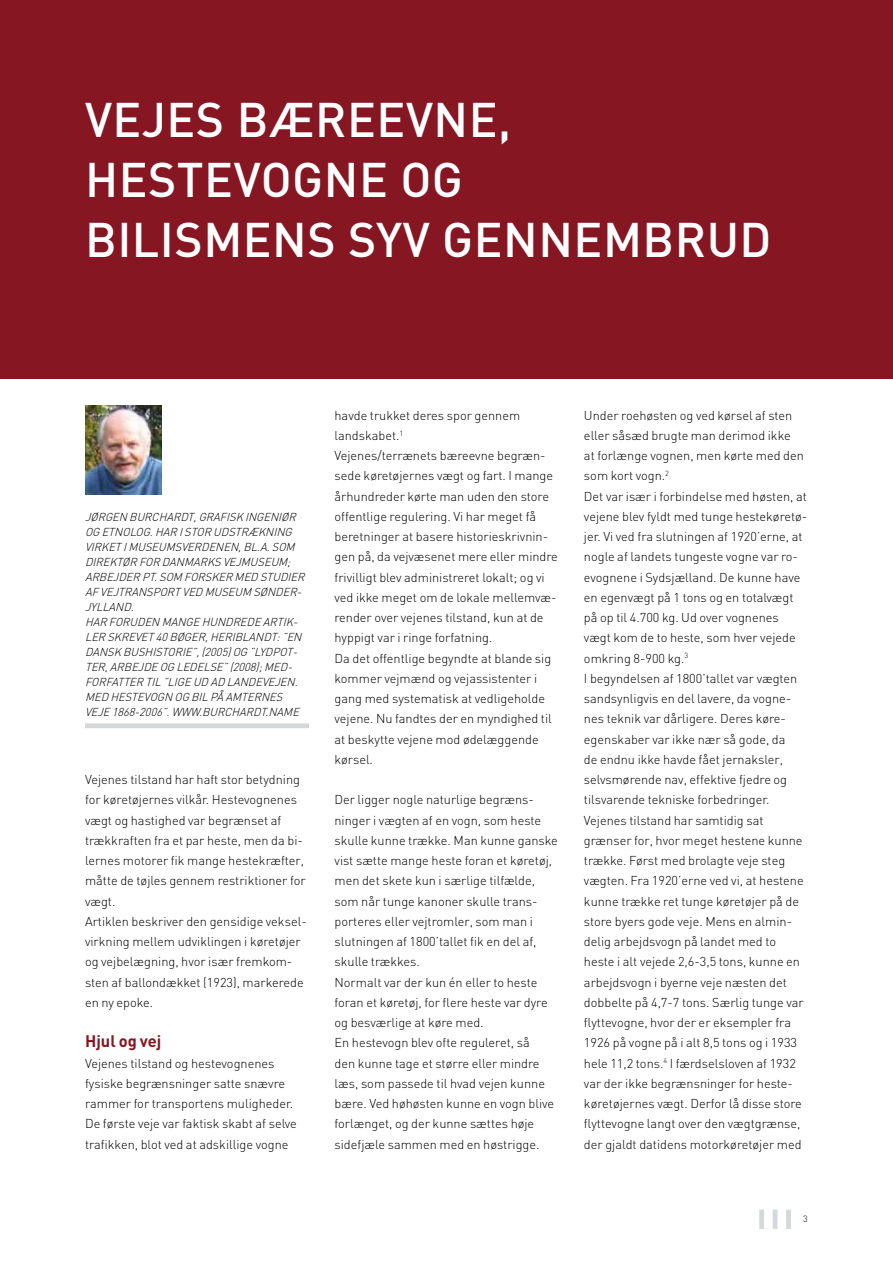
<style>
.page{position:relative;width:893px;height:1263px;background:#fff}
.page>*{position:absolute;margin:0;border:0;box-sizing:border-box;transform-origin:0 0}
.t1{font:500 48px "DIN";color:#fff}
.t2{font:700 16.5px "DIN";color:#861722}
.t3{font:300 12.75px/20.2px "DIN";color:#000}
.t4{font:italic 300 11.4px "DIN";color:#000}
.t5{font:300 9px "DIN";color:#000}
</style>
<div class="page">
<div style="left:0;top:0;width:893px;height:378px;background:#861722"></div>
<div style="left:759px;top:1209px;width:5px;height:20px;background:#d4d8db"></div>
<div style="left:786px;top:1209px;width:5px;height:20px;background:#d4d8db"></div>
<hr style="left:773px;top:1209px;width:4px;height:20px;background:#d4d8db">
<img style="left:85px;top:405px;width:77px;height:90px">
<div style="left:85px;top:723px;width:224px;height:5px;background:#d4d8db"></div>
<h1 class="t1" style="left:85px;top:89px;width:55px">VEJES</h1>
<h1 class="t1" style="left:237px;top:89px;width:33px">BÆREEVNE</h1>
<h1 class="t1" style="left:498px;top:89px;width:15px">,</h1>
<h1 class="t1" style="left:85px;top:149px;width:31px">HESTEVOGNE</h1>
<h1 class="t1" style="left:400px;top:149px;width:30px">OG</h1>
<h1 class="t1" style="left:85px;top:209px;width:29px">BILISMENS</h1>
<h1 class="t1" style="left:348px;top:209px;width:28px">SYV</h1>
<h1 class="t1" style="left:442px;top:209px;width:34px">GENNEMBRUD</h1>
<p class="t4" style="left:85px;top:510px;width:14px">JØRGEN</p>
<p class="t4" style="left:129px;top:510px;width:16px">BURCHARDT</p>
<p class="t4" style="left:194px;top:510px;width:13px">,GRAFISK</p>
<p class="t4" style="left:245px;top:510px;width:8px">INGENIØR</p>
<p class="t4" style="left:85px;top:525px;width:25px">OG ETNOLOG</p>
<p class="t4" style="left:150px;top:525px;width:43px">.HAR ISTOR</p>
<p class="t4" style="left:213px;top:525px;width:9px">UDSTRÆKNING</p>
<p class="t4" style="left:85px;top:540px;width:8px">VIRKET</p>
<p class="t4" style="left:123px;top:540px;width:14px">IMUSEUMSVERDENEN</p>
<p class="t4" style="left:238px;top:540px;width:43px">,BL.A.SOM</p>
<p class="t4" style="left:85px;top:555px;width:8px">DIREKTØR</p>
<p class="t4" style="left:139px;top:555px;width:8px">FOR</p>
<p class="t4" style="left:162px;top:555px;width:16px">DANMARKS</p>
<p class="t4" style="left:223px;top:555px;width:15px">VEJMUSEUM</p>
<p class="t4" style="left:287px;top:555px;width:8px">;</p>
<p class="t4" style="left:85px;top:570px;width:8px">ARBEJDER</p>
<p class="t4" style="left:142px;top:570px;width:26px">PT.SOM</p>
<p class="t4" style="left:184px;top:570px;width:8px">FORSKER</p>
<p class="t4" style="left:235px;top:570px;width:9px">MED</p>
<p class="t4" style="left:260px;top:570px;width:8px">STUDIER</p>
<p class="t4" style="left:85px;top:585px;width:24px">AF VEJTRANSPORT</p>
<p class="t4" style="left:182px;top:585px;width:9px">VED</p>
<p class="t4" style="left:205px;top:585px;width:18px">MUSEUM</p>
<p class="t4" style="left:253px;top:585px;width:15px">SØNDER</p>
<p class="t4" style="left:297px;top:585px;width:10px">-</p>
<p class="t4" style="left:85px;top:600px;width:8px">JYLLAND</p>
<p class="t4" style="left:131px;top:600px;width:8px">.</p>
<p class="t4" style="left:85px;top:615px;width:33px">HAR FORUDEN</p>
<p class="t4" style="left:162px;top:615px;width:9px">MANGE</p>
<p class="t4" style="left:202px;top:615px;width:9px">HUNDREDE</p>
<p class="t4" style="left:263px;top:615px;width:8px">ARTIK</p>
<p class="t4" style="left:293px;top:615px;width:10px">-</p>
<p class="t4" style="left:85px;top:630px;width:8px">LER</p>
<p class="t4" style="left:107px;top:630px;width:8px">SKREVET</p>
<p class="t4" style="left:156px;top:630px;width:22px">40BØGER</p>
<p class="t4" style="left:205px;top:630px;width:13px">,HERIBLANDT</p>
<p class="t4" style="left:277px;top:630px;width:24px">:”EN</p>
<p class="t4" style="left:85px;top:645px;width:9px">DANSK</p>
<p class="t4" style="left:123px;top:645px;width:8px">BUSHISTORIE</p>
<p class="t4" style="left:192px;top:645px;width:76px">”,(2005)OG ”LYDPOT</p>
<p class="t4" style="left:292px;top:645px;width:10px">-</p>
<p class="t4" style="left:85px;top:660px;width:33px">TER,ARBEJDE</p>
<p class="t4" style="left:160px;top:660px;width:25px">OG LEDELSE</p>
<p class="t4" style="left:223px;top:660px;width:51px">”(2008);MED</p>
<p class="t4" style="left:287px;top:660px;width:10px">-</p>
<p class="t4" style="left:85px;top:675px;width:8px">FORFATTER</p>
<p class="t4" style="left:145px;top:675px;width:90px">TIL ”LIGE UDADLANDEVEJEN</p>
<p class="t4" style="left:295px;top:675px;width:8px">.</p>
<p class="t4" style="left:85px;top:690px;width:34px">MED HESTEVOGN</p>
<p class="t4" style="left:174px;top:690px;width:60px">OGBIL PÅAMTERNES</p>
<p class="t4" style="left:85px;top:705px;width:8px">VEJE</p>
<p class="t4" style="left:112px;top:705px;width:71px">1868-2006”.WWW</p>
<p class="t4" style="left:199px;top:705px;width:12px">.BURCHARDT</p>
<p class="t4" style="left:266px;top:705px;width:12px">.NAME</p>
<p class="t3" style="left:85px;top:769px;width:223px">Vejenes tilstand har haft stor betydning for køretøjernes vilkår. Hestevognenes vægt og hastighed var begrænset af trækkraften fra et par heste, men da bi&shy;lernes motorer fik mange hestekræfter, måtte de tøjles gennem restriktioner for vægt.<br>Artiklen beskriver den gensidige veksel&shy;virkning mellem udviklingen i køretøjer og vejbelægning, hvor især fremkom&shy;sten af ballondækket (1923), markerede en ny epoke.</p>
<p class="t2" style="left:85px;top:1031px;width:78px">Hjul og vej</p>
<p class="t3" style="left:85px;top:1053px;width:213px">Vejenes tilstand og hestevognenes fysiske begrænsninger satte snævre rammer for transportens muligheder.<br>De første veje var faktisk skabt af selve trafikken, blot ved at adskillige vogne</p>
<p class="t3" style="left:334px;top:405px;width:225px">havde trukket deres spor gennem landskabet.<sup>1<br></sup>Vejenes/terrænets bæreevne begræn&shy;sede køretøjernes vægt og fart. I mange århundreder kørte man uden den store offentlige regulering. Vi har meget få beretninger at basere historieskrivnin&shy;gen på, da vejvæsenet mere eller mindre frivilligt blev administreret lokalt; og vi ved ikke meget om de lokale mellemvæ&shy;render over vejenes tilstand, kun at de hyppigt var i ringe forfatning.<br>Da det offentlige begyndte at blande sig kommer vejmænd og vejassistenter i gang med systematisk at vedligeholde vejene. Nu fandtes der en myndighed til at beskytte vejene mod ødelæggende kørsel.</p>
<p class="t3" style="left:334px;top:789px;width:225px">Der ligger nogle naturlige begræns&shy;ninger i vægten af en vogn, som heste skulle kunne trække. Man kunne ganske vist sætte mange heste foran et køretøj, men det skete kun i særlige tilfælde, som når tunge kanoner skulle trans&shy;porteres eller vejtromler, som man i slutningen af 1800’tallet fik en del af, skulle trækkes.<br>Normalt var der kun én eller to heste foran et køretøj, for flere heste var dyre og besværlige at køre med.<br>En hestevogn blev ofte reguleret, så<br>den kunne tage et større eller mindre læs, som passede til hvad vejen kunne bære. Ved høhøsten kunne en vogn blive forlænget, og der kunne sættes høje sidefjæle sammen med en høstrigge.</p>
<p class="t3" style="left:584px;top:405px;width:225px">Under roehøsten og ved kørsel af sten eller såsæd brugte man derimod ikke<br>at forlænge vognen, men kørte med den som kort vogn.<sup>2<br></sup>Det var især i forbindelse med høsten, at vejene blev fyldt med tunge hestekøretø&shy;jer. Vi ved fra slutningen af 1920’erne, at nogle af landets tungeste vogne var ro&shy;evognene i Sydsjælland. De kunne have en egenvægt på 1 tons og en totalvægt på op til 4.700 kg. Ud over vognenes vægt kom de to heste, som hver vejede omkring 8-900 kg.<sup>3<br></sup>I begyndelsen af 1800’tallet var vægten sandsynligvis en del lavere, da vogne&shy;nes teknik var dårligere. Deres køre&shy;egenskaber var ikke nær så gode, da<br>de endnu ikke havde fået jernaksler, selvsmørende nav, effektive fjedre og tilsvarende tekniske forbedringer.<br>Vejenes tilstand har samtidig sat grænser for, hvor meget hestene kunne trække. Først med brolagte veje steg vægten. Fra 1920’erne ved vi, at hestene kunne trække ret tunge køretøjer på de store byers gode veje. Mens en almin&shy;delig arbejdsvogn på landet med to heste i alt vejede 2,6-3,5 tons, kunne en arbejdsvogn i byerne veje næsten det dobbelte på 4,7-7 tons. Særlig tunge var flyttevogne, hvor der er eksempler fra 1926 på vogne på i alt 8,5 tons og i 1933 hele 11,2 tons.<sup>4</sup> I færdselsloven af 1932 var der ikke begrænsninger for heste&shy;køretøjernes vægt. Derfor lå disse store flyttevogne langt over den vægtgrænse, der gjaldt datidens motorkøretøjer med</p>
<p class="t5" style="left:803px;top:1213px;width:6px">3</p>
</div>
